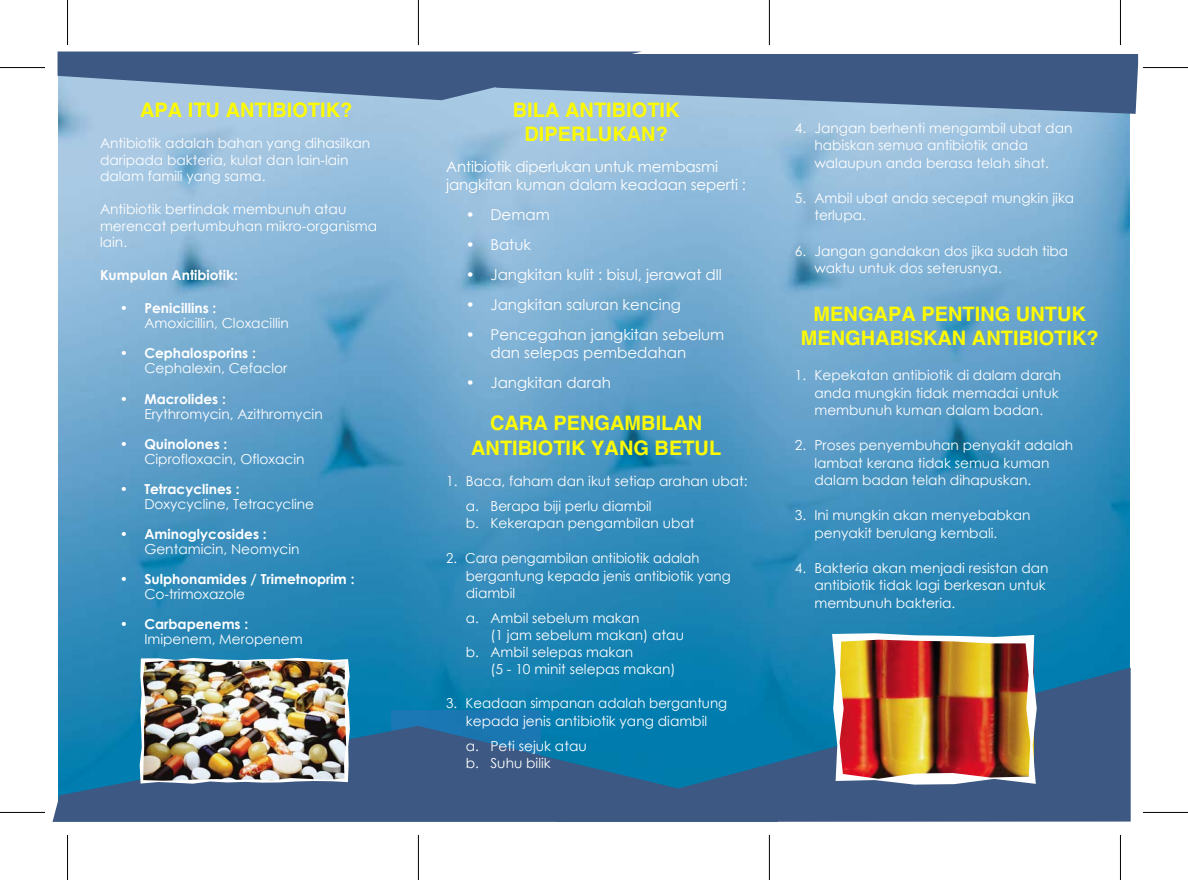
<style>
.page{position:relative;width:1188px;height:880px;background:#fff}
.page>*{position:absolute;margin:0;border:0;box-sizing:border-box;transform-origin:0 0}
.t1{font:700 20px/24px "Helvetica";color:#fdfa04;text-align:center}
.t2{font:15px/18px "Century Gothic";color:#fff}
.t3{font:13.75px/17.5px "Century Gothic";color:#fff}
.t4{font:13.75px/17.5px "Century Gothic";color:#fff;scale:.95 1}
.t5{font:700 13.75px/15px "Century Gothic";color:#fff}
.s1{font-weight:700}
.s2{font-weight:400}
</style>
<div class="page">
<img style="left:58px;top:100px;width:1071px;height:625px">
<hr style="left:67px;top:0;width:1px;height:45px;background:#000">
<hr style="left:0;top:67px;width:45px;height:1px;background:#000">
<hr style="left:0;top:811px;width:45px;height:1px;background:#000">
<hr style="left:67px;top:834px;width:1px;height:45px;background:#000">
<hr style="left:1120px;top:0;width:1px;height:45px;background:#000">
<hr style="left:1142px;top:67px;width:45px;height:1px;background:#000">
<hr style="left:1142px;top:811px;width:45px;height:1px;background:#000">
<hr style="left:1120px;top:834px;width:1px;height:45px;background:#000">
<hr style="left:418px;top:0;width:1px;height:45px;background:#000">
<hr style="left:418px;top:834px;width:1px;height:45px;background:#000">
<hr style="left:769px;top:0;width:1px;height:45px;background:#000">
<hr style="left:769px;top:834px;width:1px;height:45px;background:#000">
<div style="left:391px;top:710px;width:150px;height:108px;background:#1b78b3"></div>
<svg style="left:52px;top:725px;width:501px;height:96px;background:#34628e"></svg>
<svg style="left:553px;top:667px;width:577px;height:154px;background:#216896"></svg>
<svg style="left:412px;top:54px;width:726px;height:60px;background:#57749a"></svg>
<svg style="left:58px;top:51px;width:584px;height:49px;background:#567298"></svg>
<img style="left:832px;top:633px;width:204px;height:151px">
<img style="left:140px;top:657px;width:210px;height:126px">
<h1 class="t1" style="left:140px;top:98px;width:214px">APA ITU ANTIBIOTIK?</h1>
<p class="t3" style="left:100px;top:135px;width:272px;line-height:16.5px">Antibiotik adalah bahan yang dihasilkan daripada bakteria, kulat dan lain-lain dalam famili yang sama.</p>
<p class="t3" style="left:100px;top:201px;width:278px;line-height:16.5px">Antibiotik bertindak membunuh atau merencat pertumbuhan mikro-organisma lain.</p>
<p class="t5" style="left:100px;top:267px;width:139px">Kumpulan Antibiotik:</p>
<p class="t3" style="left:144px;top:300px;width:146px;line-height:15px;text-indent:-25px">• <span class="s1">Penicillins :<br></span>Amoxicillin, Cloxacillin</p>
<p class="t3" style="left:144px;top:345px;width:144px;line-height:15px;text-indent:-25px">• <span class="s1">Cephalosporins :<br></span>Cephalexin, Cefaclor</p>
<p class="t3" style="left:144px;top:390px;width:180px;line-height:15px;text-indent:-25px">• <span class="s1">Macrolides :<br></span>Erythromycin, Azithromycin</p>
<p class="t3" style="left:144px;top:435px;width:162px;line-height:15px;text-indent:-25px">• <span class="s1">Quinolones :<br></span>Ciprofloxacin, Ofloxacin</p>
<p class="t3" style="left:144px;top:480px;width:171px;line-height:15px;text-indent:-25px">• <span class="s1">Tetracyclines :<br></span>Doxycycline, Tetracycline</p>
<p class="t3" style="left:144px;top:525px;width:157px;line-height:15px;text-indent:-25px">• <span class="s1">Aminoglycosides :<br></span>Gentamicin, Neomycin</p>
<p class="t5" style="left:144px;top:570px;width:212px;text-indent:-25px"><span class="s2">•</span> Sulphonamides / Trimetnoprim :<br><span class="s2">Co-trimoxazole</span></p>
<p class="t3" style="left:144px;top:615px;width:160px;line-height:15px;text-indent:-25px">• <span class="s1">Carbapenems :<br></span>Imipenem, Meropenem</p>
<h1 class="t1" style="left:513px;top:97px;width:168px">BILA ANTIBIOTIK<br>DIPERLUKAN?</h1>
<p class="t2" style="left:446px;top:157px;width:301px">Antibiotik diperlukan untuk membasmi jangkitan kuman dalam keadaan seperti :</p>
<p class="t2" style="left:466px;top:205px;width:85px">• Demam</p>
<p class="t2" style="left:466px;top:235px;width:67px">• Batuk</p>
<p class="t2" style="left:466px;top:265px;width:257px">• Jangkitan kulit : bisul, jerawat dll</p>
<p class="t2" style="left:466px;top:295px;width:217px">• Jangkitan saluran kencing</p>
<p class="t2" style="left:490px;top:325px;width:235px;text-indent:-25px">• Pencegahan jangkitan sebelum dan selepas pembedahan</p>
<p class="t2" style="left:466px;top:373px;width:146px">• Jangkitan darah</p>
<h1 class="t1" style="left:471px;top:411px;width:251px">CARA PENGAMBILAN<br>ANTIBIOTIK YANG BETUL</h1>
<p class="t3" style="left:466px;top:468px;width:283px;line-height:25px;text-indent:-20px">1. Baca, faham dan ikut setiap arahan ubat: a. Berapa biji perlu diambil</p>
<p class="t3" style="left:466px;top:514px;width:230px">b. Kekerapan pengambilan ubat</p>
<p class="t4" style="left:466px;top:549px;width:280px;text-indent:-20px">2. Cara pengambilan antibiotik adalah bergantung kepada jenis antibiotik yang diambil</p>
<p class="t3" style="left:466px;top:609px;width:175px">a. Ambil sebelum makan</p>
<p class="t3" style="left:490px;top:625px;width:195px">(1 jam sebelum makan) atau</p>
<p class="t3" style="left:466px;top:643px;width:169px">b. Ambil selepas makan</p>
<p class="t3" style="left:490px;top:659px;width:187px">(5 - 10 minit selepas makan)</p>
<p class="t3" style="left:446px;top:693px;width:282px;text-align:center">3. Keadaan simpanan adalah bergantung kepada jenis antibiotik yang diambil</p>
<p class="t3" style="left:466px;top:736px;width:122px">a. Peti sejuk atau b. Suhu bilik</p>
<p class="t3" style="left:814px;top:119px;width:259px;text-indent:-20px">4. Jangan berhenti mengambil ubat dan habiskan semua antibiotik anda walaupun anda berasa telah sihat.</p>
<p class="t3" style="left:814px;top:189px;width:261px;text-indent:-20px">5. Ambil ubat anda secepat mungkin jika terlupa.</p>
<p class="t3" style="left:814px;top:241px;width:255px;text-indent:-20px">6. Jangan gandakan dos jika sudah tiba waktu untuk dos seterusnya.</p>
<h1 class="t1" style="left:800px;top:301px;width:299px">MENGAPA PENTING UNTUK<br>MENGHABISKAN ANTIBIOTIK?</h1>
<p class="t3" style="left:814px;top:366px;width:248px;text-indent:-20px">1. Kepekatan antibiotik di dalam darah anda mungkin tidak memadai untuk membunuh kuman dalam badan.</p>
<p class="t3" style="left:814px;top:436px;width:260px;text-indent:-20px">2. Proses penyembuhan penyakit adalah lambat kerana tidak semua kuman dalam badan telah dihapuskan.</p>
<p class="t3" style="left:814px;top:506px;width:218px;text-indent:-20px">3. Ini mungkin akan menyebabkan penyakit berulang kembali.</p>
<p class="t3" style="left:814px;top:558px;width:236px;text-indent:-20px">4. Bakteria akan menjadi resistan dan antibiotik tidak lagi berkesan untuk membunuh bakteria.</p>
</div>
